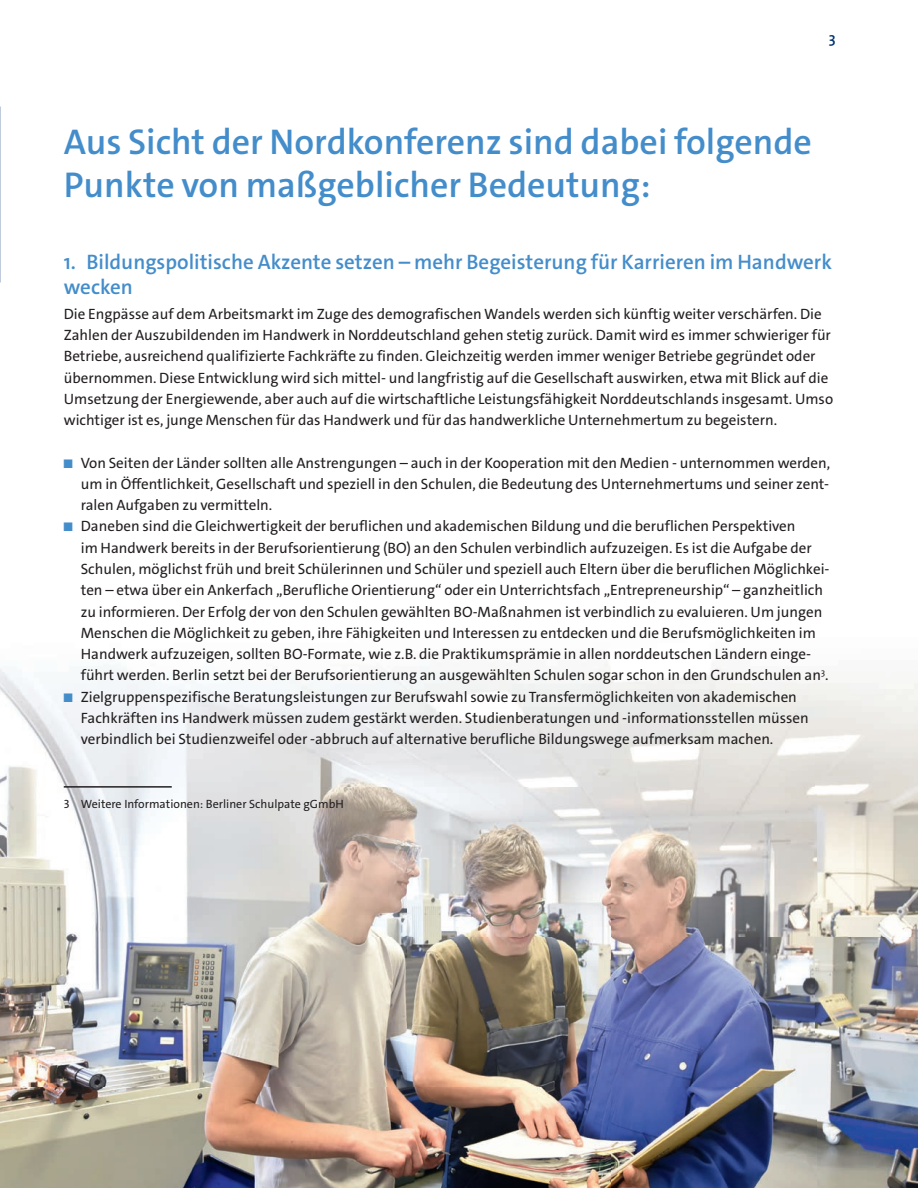
<style>
.page{position:relative;width:918px;height:1188px;background:#fff}
.page>*{position:absolute;margin:0;border:0;box-sizing:border-box;transform-origin:0 0}
.t1{font:600 36px/42.5px "The Sans C4 s";color:#448dcb}
.t2{font:600 21px/25.2px "The Sans C4 s";color:#448dcb}
.t3{font:15px/21.3px "The Sans C4 s";color:#231f20}
.t4{font:600 15px "The Sans C4 s";color:#013371}
.t5{font:12px "The Sans C4 s";color:#231f20}
.s1{font-size:12.6px;color:#448dcb}
</style>
<div class="page">
<img style="left:0;top:663px;width:918px;height:525px">
<hr style="left:64px;top:786px;width:108px;height:2px;background:#231f20">
<p class="t4" style="left:829px;top:28px;width:8px">3</p>
<h1 class="t1" style="left:64px;top:121px;width:750px">Aus Sicht der Nordkonferenz sind dabei folgende<br>Punkte von maßgeblicher Bedeutung:</h1>
<h2 class="t2" style="left:64px;top:249px;width:770px">1. Bildungspolitische Akzente setzen – mehr Begeisterung für Karrieren im Handwerk wecken</h2>
<p class="t3" style="left:64px;top:303px;width:771px">Die Engpässe auf dem Arbeitsmarkt im Zuge des demografischen Wandels werden sich künftig weiter verschärfen. Die Zahlen der Auszubildenden im Handwerk in Norddeutschland gehen stetig zurück. Damit wird es immer schwieriger für Betriebe, ausreichend qualifizierte Fachkräfte zu finden. Gleichzeitig werden immer weniger Betriebe gegründet oder übernommen. Diese Entwicklung wird sich mittel- und langfristig auf die Gesellschaft auswirken, etwa mit Blick auf die Umsetzung der Energiewende, aber auch auf die wirtschaftliche Leistungsfähigkeit Norddeutschlands insgesamt. Umso wichtiger ist es, junge Menschen für das Handwerk und für das handwerkliche Unternehmertum zu begeistern.</p>
<p class="t3" style="left:81px;top:452px;width:751px;text-align:justify;text-indent:-17px"><span class="s1">■</span> Von Seiten der Länder sollten alle Anstrengungen – auch in der Kooperation mit den Medien - unternommen werden, um in Öffentlichkeit, Gesellschaft und speziell in den Schulen, die Bedeutung des Unternehmertums und seiner zent&shy;ralen Aufgaben zu vermitteln.</p>
<p class="t3" style="left:81px;top:516px;width:750px;text-indent:-17px"><span class="s1">■</span> Daneben sind die Gleichwertigkeit der beruflichen und akademischen Bildung und die beruflichen Perspektiven<br>im Handwerk bereits in der Berufsorientierung (BO) an den Schulen verbindlich aufzuzeigen. Es ist die Aufgabe der Schulen, möglichst früh und breit Schülerinnen und Schüler und speziell auch Eltern über die beruflichen Möglichkei&shy;ten – etwa über ein Ankerfach „Berufliche Orientierung“ oder ein Unterrichtsfach „Entrepreneurship“ – ganzheitlich zu informieren. Der Erfolg der von den Schulen gewählten BO-Maßnahmen ist verbindlich zu evaluieren. Um jungen Menschen die Möglichkeit zu geben, ihre Fähigkeiten und Interessen zu entdecken und die Berufsmöglichkeiten im Handwerk aufzuzeigen, sollten BO-Formate, wie z.B. die Praktikumsprämie in allen norddeutschen Ländern einge&shy;führt werden. Berlin setzt bei der Berufsorientierung an ausgewählten Schulen sogar schon in den Grundschulen an<sup>3</sup>.</p>
<p class="t3" style="left:81px;top:686px;width:730px;text-indent:-17px"><span class="s1">■</span> Zielgruppenspezifische Beratungsleistungen zur Berufswahl sowie zu Transfermöglichkeiten von akademischen<br>Fachkräften ins Handwerk müssen zudem gestärkt werden. Studienberatungen und -informationsstellen müssen verbindlich bei Studienzweifel oder -abbruch auf alternative berufliche Bildungswege aufmerksam machen.</p>
<p class="t5" style="left:64px;top:796px;width:281px">3 Weitere Informationen: Berliner Schulpate gGmbH</p>
</div>
